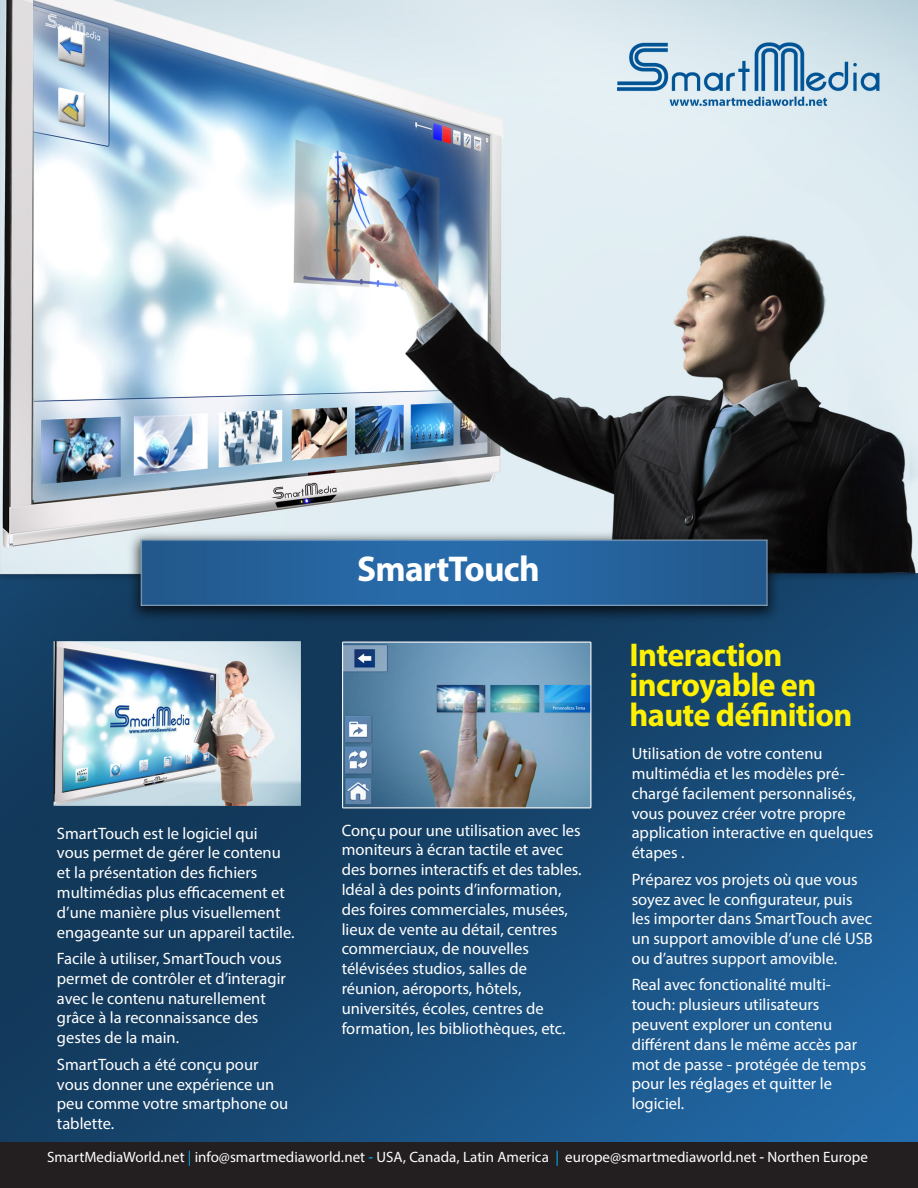
<style>
.page{position:relative;width:918px;height:1188px;background:#fff}
.page>*{position:absolute;margin:0;border:0;box-sizing:border-box;transform-origin:0 0}
.t1{font:700 36px "Myriad Pro";letter-spacing:-.02em;color:#fff}
.t2{font:700 33px/30px "Myriad Pro";letter-spacing:-.02em;color:#fff101}
.t3{font:16.5px/19.8px "Myriad Pro";color:#fff}
.t4{font:15px "Myriad Hebrew";color:#fff}
.s1{color:#00aeef}
</style>
<div class="page">
<img style="left:0;top:0;width:918px;height:1142px">
<div style="left:0;top:1142px;width:918px;height:46px;background:#231f20"></div>
<p class="t1" style="left:357px;top:545px;width:184px">SmartTouch</p>
<p class="t2" style="left:630px;top:638px;width:224px">Interaction incroyable en haute définition</p>
<p class="t3" style="left:632px;top:743px;width:243px">Utilisation de votre contenu multimédia et les modèles pré&shy;chargé facilement personnalisés, vous pouvez créer votre propre application interactive en quelques étapes .</p>
<p class="t3" style="left:632px;top:869px;width:243px">Préparez vos projets où que vous soyez avec le configurateur, puis les importer dans SmartTouch avec un support amovible d’une clé USB ou d’autres support amovible.</p>
<p class="t3" style="left:632px;top:975px;width:236px">Real avec fonctionalité multi&shy;touch: plusieurs utilisateurs peuvent explorer un contenu différent dans le même accès par mot de passe - protégée de temps pour les réglages et quitter le logiciel.</p>
<p class="t4" style="left:47px;top:1149px;width:822px">SmartMediaWorld.net <span class="s1">|</span> info@smartmediaworld.net <span class="s1">-</span> USA, Canada, Latin America <span class="s1">|</span> europe@smartmediaworld.net - Northen Europe</p>
<p class="t3" style="left:342px;top:820px;width:242px">Conçu pour une utilisation avec les moniteurs à écran tactile et avec des bornes interactifs et des tables.<br>Idéal à des points d’information, des foires commerciales, musées, lieux de vente au détail, centres commerciaux, de nouvelles télévisées studios, salles de réunion, aéroports, hôtels, universités, écoles, centres de formation, les bibliothèques, etc.</p>
<p class="t3" style="left:57px;top:823px;width:239px">SmartTouch est le logiciel qui<br>vous permet de gérer le contenu et la présentation des fichiers multimédias plus efficacement et d’une manière plus visuellement engageante sur un appareil tactile.</p>
<p class="t3" style="left:57px;top:948px;width:231px">Facile à utiliser, SmartTouch vous permet de contrôler et d’interagir avec le contenu naturellement grâce à la reconnaissance des gestes de la main.</p>
<p class="t3" style="left:57px;top:1054px;width:233px">SmartTouch a été conçu pour vous donner une expérience un peu comme votre smartphone ou tablette.</p>
</div>
